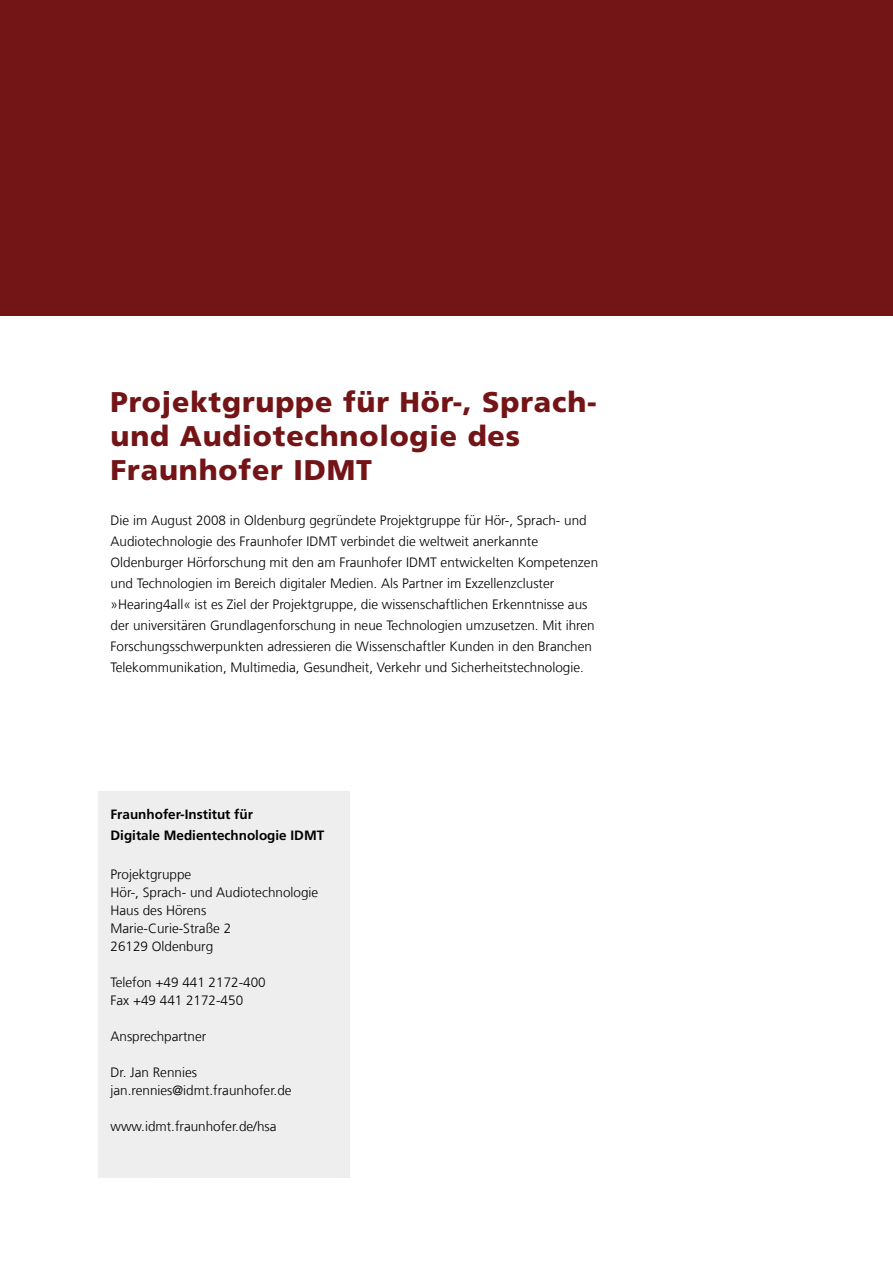
<style>
.page{position:relative;width:893px;height:1263px;background:#fff}
.page>*{position:absolute;margin:0;border:0;box-sizing:border-box;transform-origin:0 0}
.t1{font:900 28.5px/34.2px "Frutiger LT Com";letter-spacing:.03em;color:#731416}
.t2{font:300 13.5px/21px "Frutiger LT Com";color:#000}
.t3{font:700 13.5px/21px "Frutiger LT Com";color:#000}
</style>
<div class="page">
<div style="left:0;top:0;width:893px;height:315px;background:#731416"></div>
<div style="left:98px;top:791px;width:252px;height:387px;background:#eee"></div>
<h1 class="t1" style="left:111px;top:385px;width:488px">Projektgruppe für Hör-, Sprach&shy;und Audiotechnologie des<br>Fraunhofer IDMT</h1>
<p class="t2" style="left:111px;top:510px;width:489px">Die im August 2008 in Oldenburg gegründete Projektgruppe für Hör-, Sprach- und Audiotechnologie des Fraunhofer IDMT verbindet die weltweit anerkannte Oldenburger Hörforschung mit den am Fraunhofer IDMT entwickelten Kompetenzen und Technologien im Bereich digitaler Medien. Als Partner im Exzellenzcluster »Hearing4all« ist es Ziel der Projektgruppe, die wissenschaftlichen Erkenntnisse aus der universitären Grundlagenforschung in neue Technologien umzusetzen. Mit ihren Forschungsschwerpunkten adressieren die Wissenschaftler Kunden in den Branchen Telekommunikation, Multimedia, Gesundheit, Verkehr und Sicherheitstechnologie.</p>
<p class="t3" style="left:110px;top:804px;width:215px">Fraunhofer-Institut für<br>Digitale Medientechnologie IDMT</p>
<p class="t2" style="left:110px;top:865px;width:209px;line-height:18px">Projektgruppe<br>Hör-, Sprach- und Audiotechnologie<br>Haus des Hörens<br>Marie-Curie-Straße 2<br>26129 Oldenburg</p>
<p class="t2" style="left:110px;top:973px;width:157px;line-height:18px">Telefon +49 441 2172-400<br>Fax +49 441 2172-450</p>
<p class="t2" style="left:110px;top:1026px;width:97px">Ansprechpartner</p>
<p class="t2" style="left:110px;top:1063px;width:183px;line-height:18px">Dr. Jan Rennies jan.rennies@idmt.fraunhofer.de</p>
<p class="t2" style="left:110px;top:1116px;width:168px">www.idmt.fraunhofer.de/hsa</p>
</div>
